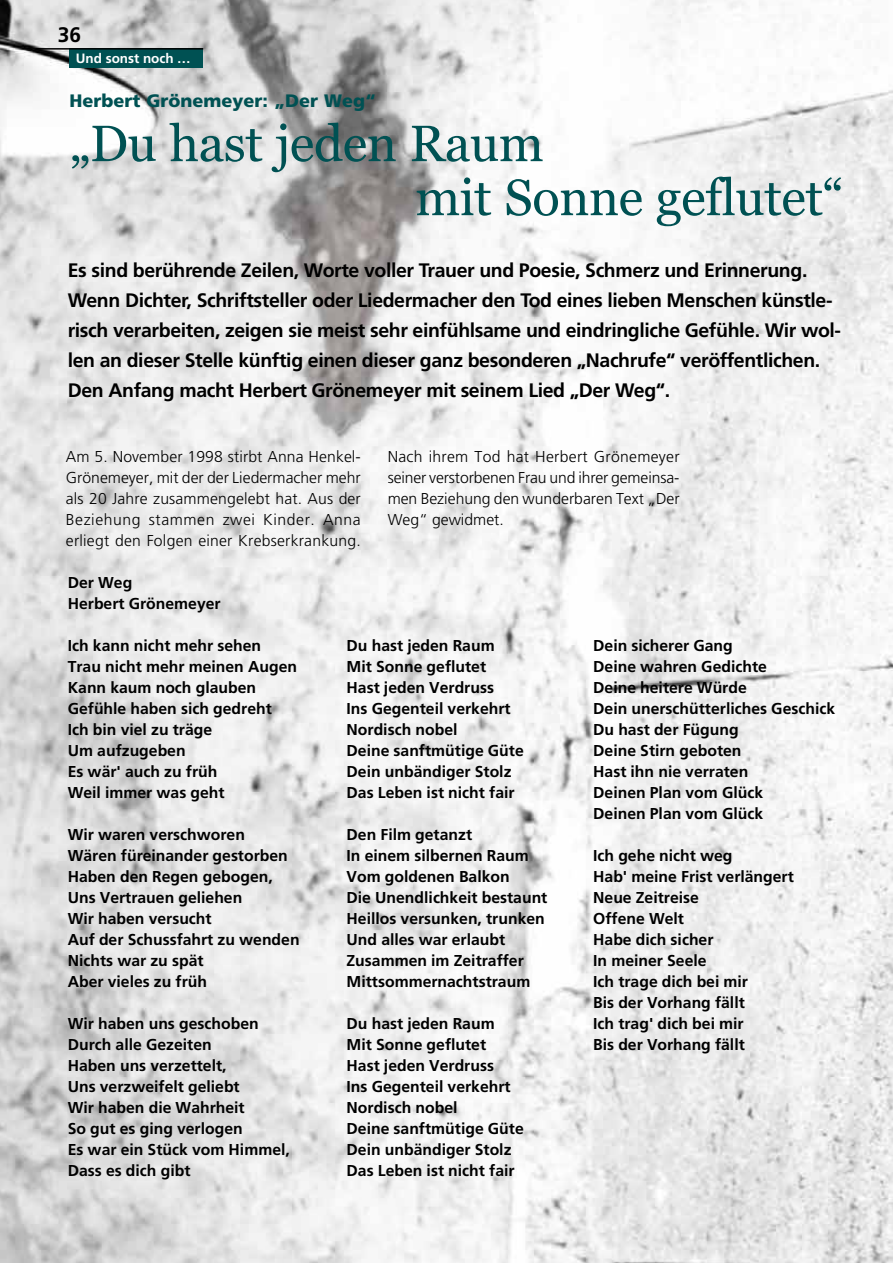
<style>
.page{position:relative;width:893px;height:1263px;background:#fff}
.page>*{position:absolute;margin:0;border:0;box-sizing:border-box;transform-origin:0 0}
.t1{font:51px/54px "Georgia Pro";letter-spacing:-.01em;color:#005153}
.t2{font:700 21px "Frutiger LT";color:#000}
.t3{font:700 19.5px/30px "Frutiger LT";letter-spacing:-.02em;color:#000}
.t4{font:900 18px "Frutiger LT";color:#005153}
.t5{font:700 15.75px/21px "Frutiger LT";color:#000}
.t6{font:300 15.75px/21px "Frutiger LT";letter-spacing:.01em;color:#000;text-align:justify}
.t7{font:700 13.5px "Frutiger LT";color:#fff}
</style>
<div class="page">
<img style="left:0;top:0;width:893px;height:1263px">
<div style="left:70px;top:49px;width:133px;height:19px;background:#005153"></div>
<hr style="left:36px;top:48px;width:167px;height:2px;background:#000">
<h2 class="t2" style="left:58px;top:23px;width:25px">36</h2>
<p class="t7" style="left:76px;top:50px;width:116px">Und sonst noch …</p>
<p class="t4" style="left:70px;top:90px;width:308px">Herbert Grönemeyer: „Der Weg“</p>
<h1 class="t1" style="left:415px;top:118px;width:430px;text-indent:-346px">„Du hast jeden Raum<br>mit Sonne geflutet“</h1>
<p class="t3" style="left:68px;top:255px;width:775px">Es sind berührende Zeilen, Worte voller Trauer und Poesie, Schmerz und Erinnerung.<br>Wenn Dichter, Schriftsteller oder Liedermacher den Tod eines lieben Menschen künstle&shy;risch verarbeiten, zeigen sie meist sehr einfühlsame und eindringliche Gefühle. Wir wol&shy;len an dieser Stelle künftig einen dieser ganz besonderen „Nachrufe“ veröffentlichen.<br>Den Anfang macht Herbert Grönemeyer mit seinem Lied „Der Weg“.</p>
<p class="t6" style="left:66px;top:446px;width:296px">Am 5. November 1998 stirbt Anna Henkel-Grönemeyer, mit der der Liedermacher mehr als 20 Jahre zusammengelebt hat. Aus der Beziehung stammen zwei Kinder. Anna erliegt den Folgen einer Krebserkrankung.</p>
<p class="t6" style="left:388px;top:446px;width:293px">Nach ihrem Tod hat Herbert Grönemeyer seiner verstorbenen Frau und ihrer gemeinsa&shy;men Beziehung den wunderbaren Text „Der Weg“ gewidmet.</p>
<p class="t5" style="left:68px;top:572px;width:154px">Der Weg<br>Herbert Grönemeyer</p>
<p class="t5" style="left:68px;top:635px;width:231px">Ich kann nicht mehr sehen<br>Trau nicht mehr meinen Augen<br>Kann kaum noch glauben<br>Gefühle haben sich gedreht<br>Ich bin viel zu träge<br>Um aufzugeben<br>Es wär' auch zu früh<br>Weil immer was geht</p>
<p class="t5" style="left:68px;top:824px;width:233px">Wir waren verschworen<br>Wären füreinander gestorben<br>Haben den Regen gebogen,<br>Uns Vertrauen geliehen<br>Wir haben versucht<br>Auf der Schussfahrt zu wenden<br>Nichts war zu spät<br>Aber vieles zu früh</p>
<p class="t5" style="left:68px;top:1013px;width:224px">Wir haben uns geschoben<br>Durch alle Gezeiten<br>Haben uns verzettelt,<br>Uns verzweifelt geliebt<br>Wir haben die Wahrheit<br>So gut es ging verlogen<br>Es war ein Stück vom Himmel,<br>Dass es dich gibt</p>
<p class="t5" style="left:347px;top:635px;width:179px">Du hast jeden Raum<br>Mit Sonne geflutet<br>Hast jeden Verdruss<br>Ins Gegenteil verkehrt<br>Nordisch nobel<br>Deine sanftmütige Güte<br>Dein unbändiger Stolz<br>Das Leben ist nicht fair</p>
<p class="t5" style="left:347px;top:824px;width:202px">Den Film getanzt<br>In einem silbernen Raum<br>Vom goldenen Balkon<br>Die Unendlichkeit bestaunt<br>Heillos versunken, trunken<br>Und alles war erlaubt<br>Zusammen im Zeitraffer<br>Mittsommernachtstraum</p>
<p class="t5" style="left:347px;top:1013px;width:179px">Du hast jeden Raum<br>Mit Sonne geflutet<br>Hast jeden Verdruss<br>Ins Gegenteil verkehrt<br>Nordisch nobel<br>Deine sanftmütige Güte<br>Dein unbändiger Stolz<br>Das Leben ist nicht fair</p>
<p class="t5" style="left:593px;top:635px;width:243px">Dein sicherer Gang<br>Deine wahren Gedichte<br>Deine heitere Würde<br>Dein unerschütterliches Geschick<br>Du hast der Fügung<br>Deine Stirn geboten<br>Hast ihn nie verraten<br>Deinen Plan vom Glück<br>Deinen Plan vom Glück</p>
<p class="t5" style="left:593px;top:845px;width:202px">Ich gehe nicht weg<br>Hab' meine Frist verlängert<br>Neue Zeitreise<br>Offene Welt<br>Habe dich sicher<br>In meiner Seele<br>Ich trage dich bei mir<br>Bis der Vorhang fällt<br>Ich trag' dich bei mir<br>Bis der Vorhang fällt</p>
</div>
